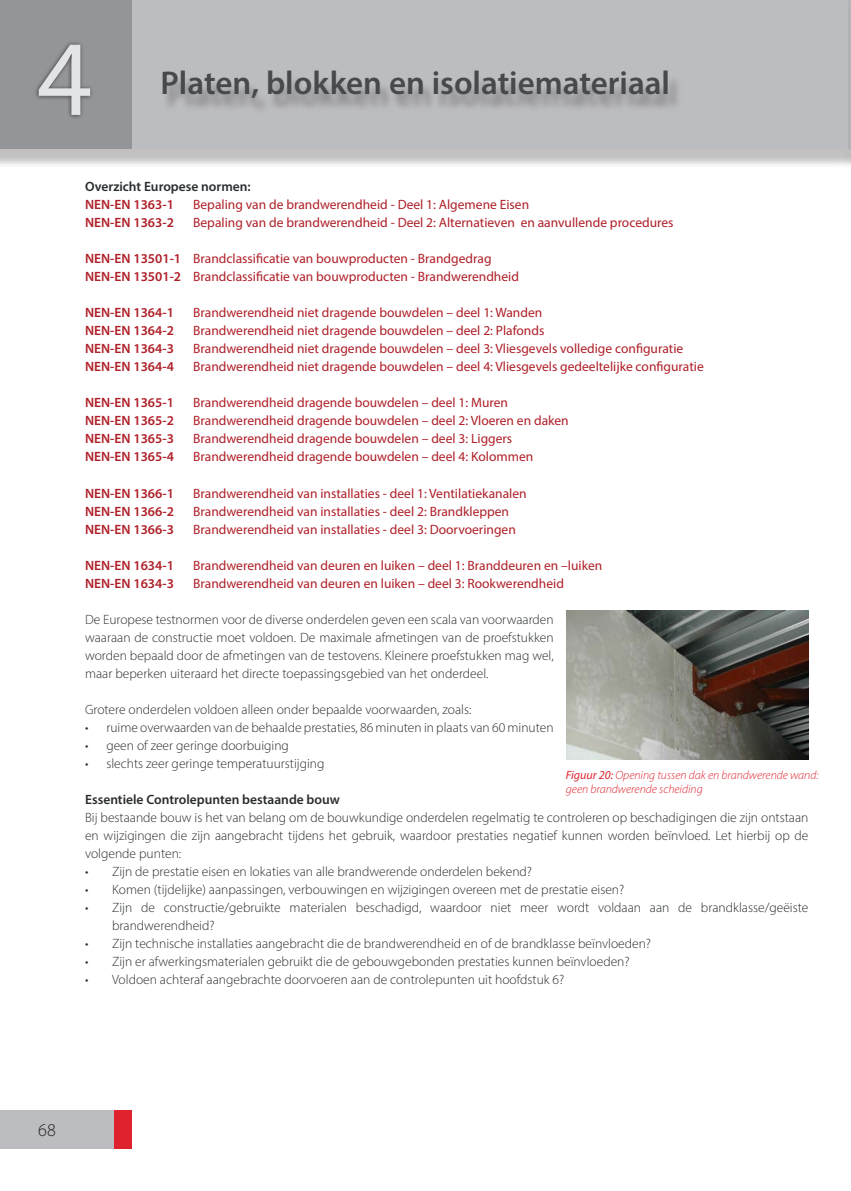
<style>
.page{position:relative;width:851px;height:1191px;background:#fff}
.page>*{position:absolute;margin:0;border:0;box-sizing:border-box;transform-origin:0 0}
.t1{font:108px "Myriad Pro";color:#fff}
.t2{font:600 33px "Myriad Pro";color:#464a4b}
.t3{font:300 18px "Myriad Pro";color:#231f20}
.t4{font:300 13.5px/18px "Myriad Pro";color:#282c2e;text-align:justify}
.t5{font:13.5px/18px "Myriad Pro";color:#af1f28}
.t6{font:600 13.5px "Myriad Pro";color:#af1f28}
.t7{font:600 13.5px "Myriad Pro";color:#282c2e}
.t8{font:italic 300 12px/14.4px "Myriad Pro";color:#de232f}
.s1{font-weight:600}
.s2{font-weight:400}
</style>
<div class="page">
<hr style="left:850px;top:0;width:1px;height:149px;background:#bcbdc0">
<div style="left:0;top:0;width:850px;height:169px;background:#231f20;opacity:.15"></div>
<div style="left:0;top:0;width:847px;height:149px;background:#bcbdc0"></div>
<div style="left:0;top:0;width:132px;height:149px;background:#939598"></div>
<svg style="left:36px;top:42px;width:56px;height:76px"></svg>
<div style="left:162px;top:74px;width:519px;height:41px;background:#231f20;opacity:.35"></div>
<div style="left:0;top:1110px;width:132px;height:38px;background:#bcbdc0"></div>
<div style="left:115px;top:1110px;width:17px;height:38px;background:#de232f"></div>
<img style="left:566px;top:611px;width:242px;height:148px">
<h1 class="t1" style="left:37px;top:12px;width:57px">4</h1>
<h2 class="t2" style="left:161px;top:62px;width:511px">Platen, blokken en isolatiemateriaal</h2>
<p class="t7" style="left:85px;top:178px;width:167px">Overzicht Europese normen:</p>
<p class="t6" style="left:85px;top:196px;width:90px">NEN-EN 1363-1</p>
<p class="t5" style="left:193px;top:196px;width:337px">Bepaling van de brandwerendheid - Deel 1: Algemene Eisen</p>
<p class="t6" style="left:85px;top:214px;width:90px">NEN-EN 1363-2</p>
<p class="t5" style="left:193px;top:214px;width:482px">Bepaling van de brandwerendheid - Deel 2: Alternatieven en aanvullende procedures</p>
<p class="t5" style="left:85px;top:250px;width:435px"><span class="s1">NEN-EN 13501-1</span> Brandclassificatie van bouwproducten - Brandgedrag<br><span class="s1">NEN-EN 13501-2</span> Brandclassificatie van bouwproducten - Brandwerendheid</p>
<p class="t6" style="left:85px;top:304px;width:90px">NEN-EN 1364-1</p>
<p class="t5" style="left:193px;top:304px;width:350px">Brandwerendheid niet dragende bouwdelen – deel 1: Wanden</p>
<p class="t6" style="left:85px;top:322px;width:90px">NEN-EN 1364-2</p>
<p class="t5" style="left:193px;top:322px;width:352px">Brandwerendheid niet dragende bouwdelen – deel 2: Plafonds</p>
<p class="t6" style="left:85px;top:340px;width:90px">NEN-EN 1364-3</p>
<p class="t5" style="left:193px;top:340px;width:491px">Brandwerendheid niet dragende bouwdelen – deel 3: Vliesgevels volledige configuratie</p>
<p class="t6" style="left:85px;top:358px;width:90px">NEN-EN 1364-4</p>
<p class="t5" style="left:193px;top:358px;width:512px">Brandwerendheid niet dragende bouwdelen – deel 4: Vliesgevels gedeeltelijke configuratie</p>
<p class="t6" style="left:85px;top:394px;width:90px">NEN-EN 1365-1</p>
<p class="t5" style="left:193px;top:394px;width:316px">Brandwerendheid dragende bouwdelen – deel 1: Muren</p>
<p class="t6" style="left:85px;top:412px;width:90px">NEN-EN 1365-2</p>
<p class="t5" style="left:193px;top:412px;width:377px">Brandwerendheid dragende bouwdelen – deel 2: Vloeren en daken</p>
<p class="t6" style="left:85px;top:430px;width:90px">NEN-EN 1365-3</p>
<p class="t5" style="left:193px;top:430px;width:320px">Brandwerendheid dragende bouwdelen – deel 3: Liggers</p>
<p class="t6" style="left:85px;top:448px;width:90px">NEN-EN 1365-4</p>
<p class="t5" style="left:193px;top:448px;width:341px">Brandwerendheid dragende bouwdelen – deel 4: Kolommen</p>
<p class="t6" style="left:85px;top:484px;width:90px">NEN-EN 1366-1</p>
<p class="t5" style="left:193px;top:484px;width:335px">Brandwerendheid van installaties - deel 1: Ventilatiekanalen</p>
<p class="t6" style="left:85px;top:502px;width:90px">NEN-EN 1366-2</p>
<p class="t5" style="left:193px;top:502px;width:317px">Brandwerendheid van installaties - deel 2: Brandkleppen</p>
<p class="t6" style="left:85px;top:520px;width:90px">NEN-EN 1366-3</p>
<p class="t5" style="left:193px;top:520px;width:324px">Brandwerendheid van installaties - deel 3: Doorvoeringen</p>
<p class="t6" style="left:85px;top:556px;width:90px">NEN-EN 1634-1</p>
<p class="t5" style="left:193px;top:556px;width:410px">Brandwerendheid van deuren en luiken – deel 1: Branddeuren en –luiken</p>
<p class="t6" style="left:85px;top:574px;width:90px">NEN-EN 1634-3</p>
<p class="t5" style="left:193px;top:574px;width:372px">Brandwerendheid van deuren en luiken – deel 3: Rookwerendheid</p>
<p class="t4" style="left:85px;top:610px;width:470px">De Europese testnormen voor de diverse onderdelen geven een scala van voorwaarden waaraan de constructie moet voldoen. De maximale afmetingen van de proefstukken worden bepaald door de afmetingen van de testovens. Kleinere proefstukken mag wel, maar beperken uiteraard het directe toepassingsgebied van het onderdeel.</p>
<p class="t4" style="left:85px;top:700px;width:388px">Grotere onderdelen voldoen alleen onder bepaalde voorwaarden, zoals:</p>
<p class="t4" style="left:85px;top:718px;width:470px">• ruime overwaarden van de behaalde prestaties, 86 minuten in plaats van 60 minuten</p>
<p class="t4" style="left:85px;top:736px;width:205px">• geen of zeer geringe doorbuiging</p>
<p class="t4" style="left:85px;top:754px;width:241px">• slechts zeer geringe temperatuurstijging</p>
<p class="t7" style="left:85px;top:790px;width:256px">Essentiele Controlepunten bestaande bouw</p>
<p class="t4" style="left:85px;top:808px;width:724px">Bij bestaande bouw is het van belang om de bouwkundige onderdelen regelmatig te controleren op beschadigingen die zijn ontstaan en wijzigingen die zijn aangebracht tijdens het gebruik, waardoor prestaties negatief kunnen worden beïnvloed. Let hierbij op de volgende punten:</p>
<p class="t4" style="left:85px;top:862px;width:448px">• Zijn de prestatie eisen en lokaties van alle brandwerende onderdelen bekend?</p>
<p class="t4" style="left:85px;top:880px;width:540px">• Komen (tijdelijke) aanpassingen, verbouwingen en wijzigingen overeen met de prestatie eisen?</p>
<p class="t4" style="left:112px;top:898px;width:697px;text-indent:-27px">• Zijn de constructie/gebruikte materialen beschadigd, waardoor niet meer wordt voldaan aan de brandklasse/geëiste brandwerendheid?</p>
<p class="t4" style="left:85px;top:934px;width:567px">• Zijn technische installaties aangebracht die de brandwerendheid en of de brandklasse beïnvloeden?</p>
<p class="t4" style="left:85px;top:952px;width:546px">• Zijn er afwerkingsmaterialen gebruikt die de gebouwgebonden prestaties kunnen beïnvloeden?</p>
<p class="t4" style="left:85px;top:970px;width:480px">• Voldoen achteraf aangebrachte doorvoeren aan de controlepunten uit hoofdstuk 6?</p>
<p class="t8" style="left:566px;top:767px;width:254px"><span class="s2">Figuur 20:</span> Opening tussen dak en brandwerende wand: geen brandwerende scheiding</p>
<h3 class="t3" style="left:38px;top:1119px;width:19px">68</h3>
</div>
